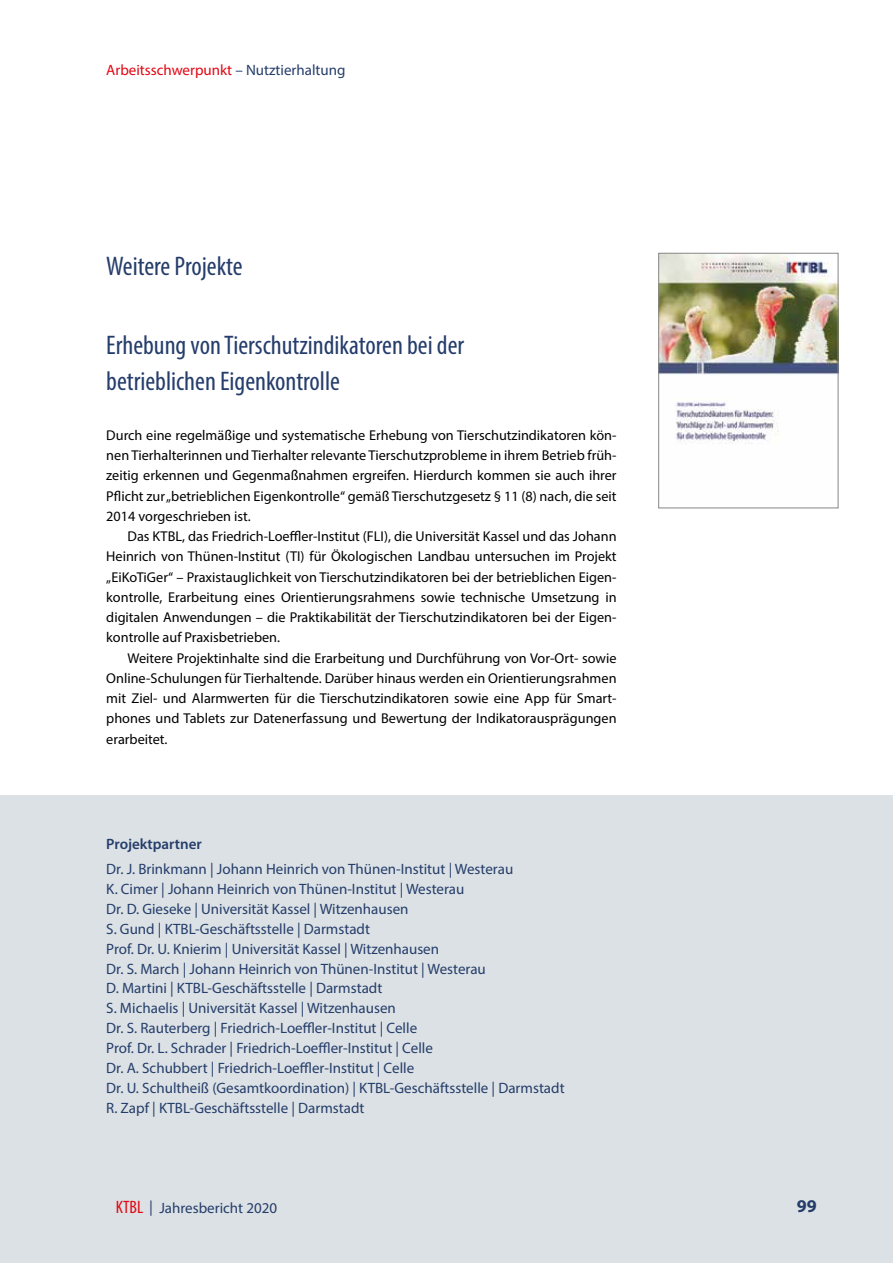
<style>
.page{position:relative;width:893px;height:1263px;background:#fff}
.page>*{position:absolute;margin:0;border:0;box-sizing:border-box;transform-origin:0 0}
.t1{font:condensed 27px/36px "Myriad Pro";color:#253d6b}
.t2{font:700 18px "Myriad Pro";color:#253d6b}
.t3{font:15px/20px "Myriad Pro";color:#253d6b}
.t4{font:15px "Myriad Pro";color:#e30613}
.t5{font:600 15px "Myriad Pro";color:#253d6b}
.t6{font:14.25px/20.2px "Myriad Pro";color:#000;text-align:justify}
.s1{color:#253d6b}
.s2{font-stretch:condensed;font-size:18px;color:#e30613}
.s3{font-family:"Rotis Sans Serif Pro"}
</style>
<div class="page">
<div style="left:0;top:795px;width:893px;height:468px;background:#dbe1e4"></div>
<img style="left:660px;top:255px;width:176px;height:189px">
<div style="left:658px;top:253px;width:180px;height:255px;border:1px solid #878787"></div>
<p class="t4" style="left:106px;top:61px;width:241px">Arbeitsschwerpunkt <span class="s1">– Nutztierhaltung</span></p>
<h1 class="t1" style="left:106px;top:248px;width:138px">Weitere Projekte</h1>
<h1 class="t1" style="left:106px;top:327px;width:359px">Erhebung von Tierschutzindikatoren bei der betrieblichen Eigenkontrolle</h1>
<p class="t6" style="left:106px;top:425px;width:512px">Durch eine regelmäßige und systematische Erhebung von Tierschutzindikatoren kön&shy;nen Tierhalterinnen und Tierhalter relevante Tierschutzprobleme in ihrem Betrieb früh&shy;zeitig erkennen und Gegenmaßnahmen ergreifen. Hierdurch kommen sie auch ihrer Pflicht zur „betrieblichen Eigenkontrolle“ gemäß Tierschutzgesetz § 11 (8) nach, die seit 2014 vorgeschrieben ist.</p>
<p class="t6" style="left:106px;top:526px;width:512px;text-indent:21px">Das KTBL, das Friedrich-Loeffler-Institut (FLI), die Universität Kassel und das Johann Heinrich von Thünen-Institut (TI) für Ökologischen Landbau untersuchen im Projekt „EiKoTiGer“ – Praxistauglichkeit von Tierschutzindikatoren bei der betrieblichen Eigen&shy;kontrolle, Erarbeitung eines Orientierungsrahmens sowie technische Umsetzung in digitalen Anwendungen – die Praktikabilität der Tierschutzindikatoren bei der Eigen&shy;kontrolle auf Praxisbetrieben.</p>
<p class="t6" style="left:106px;top:648px;width:512px;text-indent:21px">Weitere Projektinhalte sind die Erarbeitung und Durchführung von Vor-Ort- sowie Online-Schulungen für Tierhaltende. Darüber hinaus werden ein Orientierungsrahmen mit Ziel- und Alarmwerten für die Tierschutzindikatoren sowie eine App für Smart&shy;phones und Tablets zur Datenerfassung und Bewertung der Indikatorausprägungen erarbeitet.</p>
<p class="t5" style="left:106px;top:834px;width:97px">Projektpartner</p>
<p class="t3" style="left:106px;top:859px;width:460px">Dr. J. Brinkmann | Johann Heinrich von Thünen-Institut | Westerau<br>K. Cimer | Johann Heinrich von Thünen-Institut | Westerau<br>Dr. D. Gieseke | Universität Kassel | Witzenhausen<br>S. Gund | KTBL-Geschäftsstelle | Darmstadt<br>Prof. Dr. U. Knierim | Universität Kassel | Witzenhausen<br>Dr. S. March | Johann Heinrich von Thünen-Institut | Westerau<br>D. Martini | KTBL-Geschäftsstelle | Darmstadt<br>S. Michaelis | Universität Kassel | Witzenhausen<br>Dr. S. Rauterberg | Friedrich-Loeffler-Institut | Celle<br>Prof. Dr. L. Schrader | Friedrich-Loeffler-Institut | Celle<br>Dr. A. Schubbert | Friedrich-Loeffler-Institut | Celle<br>Dr. U. Schultheiß (Gesamtkoordination) | KTBL-Geschäftsstelle | Darmstadt R. Zapf | KTBL-Geschäftsstelle | Darmstadt</p>
<p class="t3" style="left:116px;top:1198px;width:163px"><span class="s2">KTBL</span> <span class="s3">|</span> Jahresbericht 2020</p>
<p class="t2" style="left:797px;top:1194px;width:21px">99</p>
</div>
